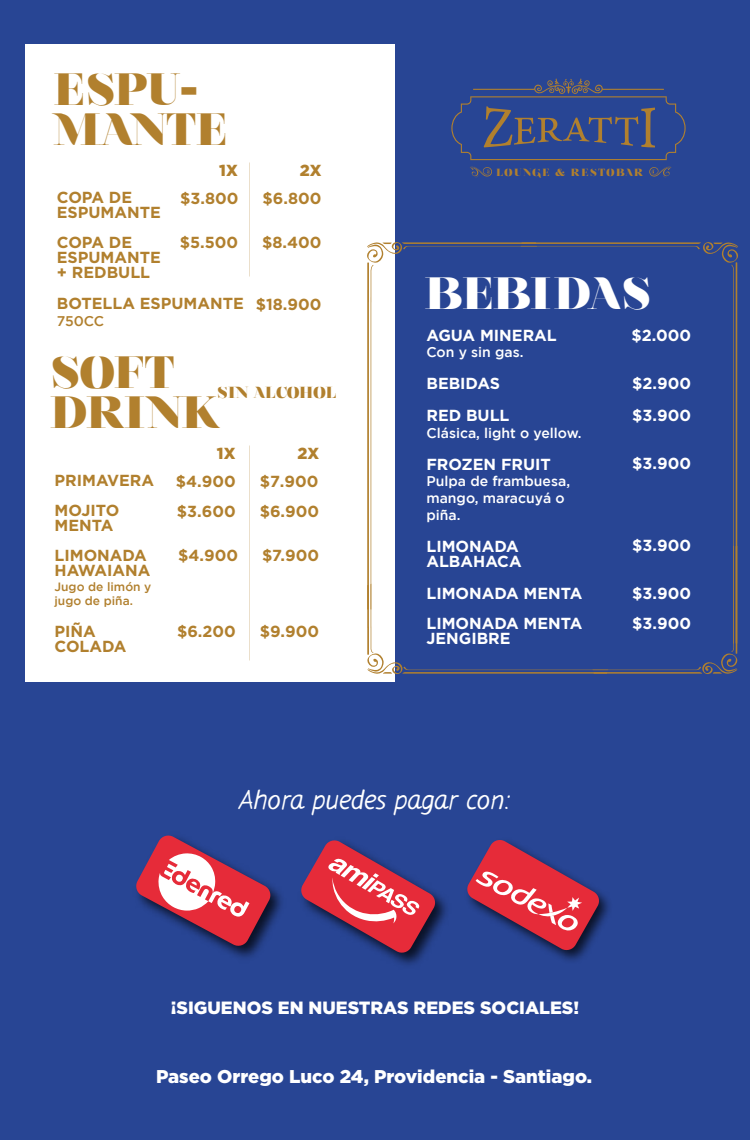
<style>
.page{position:relative;width:750px;height:1140px;background:#284594}
.page>*{position:absolute;margin:0;border:0;box-sizing:border-box;transform-origin:0 0}
.t1{font:900 45px/40px "Nouvelle Vague";color:#b1802e}
.t2{font:900 45px "Nouvelle Vague";letter-spacing:.015em;color:#fff}
.t3{font:27.3px "Flow Ext";color:#fff}
.t4{font:900 18.5px "Gotham";color:#fff}
.t5{font:900 17.7px "Gotham";color:#fff}
.t6{font:700 16px/15px "Gotham";color:#b1802e}
.t7{font:700 16px/31.8px "Gotham";color:#fff}
.t8{font:900 16px "Nouvelle Vague";letter-spacing:.04em;color:#b1802e}
.t9{font:900 16px "Gotham";color:#b1802e}
.t10{font:500 14px/16.8px "Gotham";color:#fff}
.t11{font:500 14px "Gotham";letter-spacing:-.01em;color:#b1802e}
.t12{font:500 12px/14.4px "Gotham";color:#b1802e}
.t13{font:900 10.4px "Nouvelle Vague";letter-spacing:.15em;color:#b1802e}
.s1{font-family:"Gotham"}
.s2{font-family:"NT Josefine";font-weight:400}
</style>
<div class="page">
<div style="left:25px;top:44px;width:370px;height:638px;background:#fff"></div>
<img style="left:219px;top:887px;width:63px;height:71px">
<svg style="left:136px;top:835px;width:136px;height:112px"></svg>
<img style="left:385px;top:895px;width:62px;height:70px">
<svg style="left:301px;top:840px;width:136px;height:114px"></svg>
<img style="left:550px;top:892px;width:59px;height:69px">
<svg style="left:467px;top:840px;width:133px;height:111px"></svg>
<svg style="left:451px;top:78px;width:235px;height:82px"></svg>
<svg style="left:649px;top:166px;width:23px;height:11px"></svg>
<svg style="left:470px;top:166px;width:22px;height:11px"></svg>
<svg style="left:367px;top:242px;width:371px;height:432px"></svg>
<h1 class="t1" style="left:55px;top:70px;width:173px">ESPU<span class="s1">-<br></span>MANTE</h1>
<p class="t9" style="left:219px;top:161px;width:20px">1X</p>
<p class="t9" style="left:300px;top:161px;width:23px">2X</p>
<p class="t6" style="left:180px;top:190px;width:60px">$3.800</p>
<p class="t6" style="left:263px;top:190px;width:60px">$6.800</p>
<p class="t6" style="left:180px;top:234px;width:60px">$5.500</p>
<p class="t6" style="left:262px;top:234px;width:61px">$8.400</p>
<p class="t6" style="left:57px;top:189px;width:105px">COPA DE<br>ESPUMANTE</p>
<p class="t6" style="left:57px;top:234px;width:105px">COPA DE<br>ESPUMANTE + REDBULL</p>
<p class="t6" style="left:57px;top:296px;width:189px">BOTELLA ESPUMANTE</p>
<p class="t11" style="left:57px;top:313px;width:49px">750CC</p>
<p class="t6" style="left:256px;top:296px;width:67px">$18.900</p>
<h1 class="t1" style="left:52px;top:352px;width:168px">SOFT<br>DRINK</h1>
<p class="t8" style="left:218px;top:384px;width:120px">SIN ALCOHOL</p>
<p class="t6" style="left:55px;top:465px;width:101px;line-height:30px">PRIMAVERA<br>MOJITO</p>
<p class="t6" style="left:55px;top:510px;width:94px;line-height:30px">MENTA<br>LIMONADA</p>
<p class="t6" style="left:55px;top:563px;width:97px">HAWAIANA</p>
<p class="t12" style="left:55px;top:579px;width:98px">Jugo de limón y jugo de piña.</p>
<p class="t6" style="left:55px;top:623px;width:74px">PIÑA<br>COLADA</p>
<p class="t9" style="left:217px;top:444px;width:20px">1X</p>
<p class="t9" style="left:297px;top:444px;width:23px">2X</p>
<p class="t6" style="left:176px;top:473px;width:61px">$4.900</p>
<p class="t6" style="left:260px;top:473px;width:60px">$7.900</p>
<p class="t6" style="left:177px;top:503px;width:60px">$3.600</p>
<p class="t6" style="left:260px;top:503px;width:61px">$6.900</p>
<p class="t6" style="left:178px;top:548px;width:61px">$4.900</p>
<p class="t6" style="left:262px;top:548px;width:59px">$7.900</p>
<p class="t6" style="left:177px;top:623px;width:60px">$6.200</p>
<p class="t6" style="left:260px;top:623px;width:61px">$9.900</p>
<p class="t13" style="left:497px;top:166px;width:148px">LOUNGE <span class="s2">&amp;</span> RESTOBAR</p>
<h1 class="t2" style="left:424px;top:269px;width:227px">BEBIDAS</h1>
<p class="t7" style="left:426px;top:318px;width:132px">AGUA MINERAL</p>
<p class="t10" style="left:426px;top:344px;width:99px">Con y sin gas.</p>
<p class="t7" style="left:426px;top:367px;width:85px">BEBIDAS<br>RED BULL</p>
<p class="t10" style="left:426px;top:424px;width:157px">Clásica, light o yellow.</p>
<p class="t7" style="left:426px;top:447px;width:126px">FROZEN FRUIT</p>
<p class="t10" style="left:426px;top:473px;width:145px">Pulpa de frambuesa, mango, maracuyá o piña.</p>
<p class="t7" style="left:426px;top:538px;width:97px;line-height:15px">LIMONADA<br>ALBAHACA</p>
<p class="t7" style="left:426px;top:577px;width:158px;line-height:30px">LIMONADA MENTA<br>LIMONADA MENTA</p>
<p class="t7" style="left:426px;top:621px;width:86px">JENGIBRE</p>
<p class="t7" style="left:631px;top:319px;width:61px">$2.000</p>
<p class="t7" style="left:632px;top:367px;width:60px">$2.900 $3.900</p>
<p class="t7" style="left:632px;top:447px;width:60px">$3.900</p>
<p class="t7" style="left:632px;top:529px;width:60px">$3.900</p>
<p class="t7" style="left:632px;top:577px;width:60px;line-height:30.5px">$3.900 $3.900</p>
<h2 class="t3" style="left:239px;top:783px;width:273px">Ahora puedes pagar con:</h2>
<p class="t5" style="left:171px;top:997px;width:410px">¡SIGUENOS EN NUESTRAS REDES SOCIALES!</p>
<p class="t4" style="left:156px;top:1066px;width:438px">Paseo Orrego Luco 24, Providencia - Santiago.</p>
</div>
